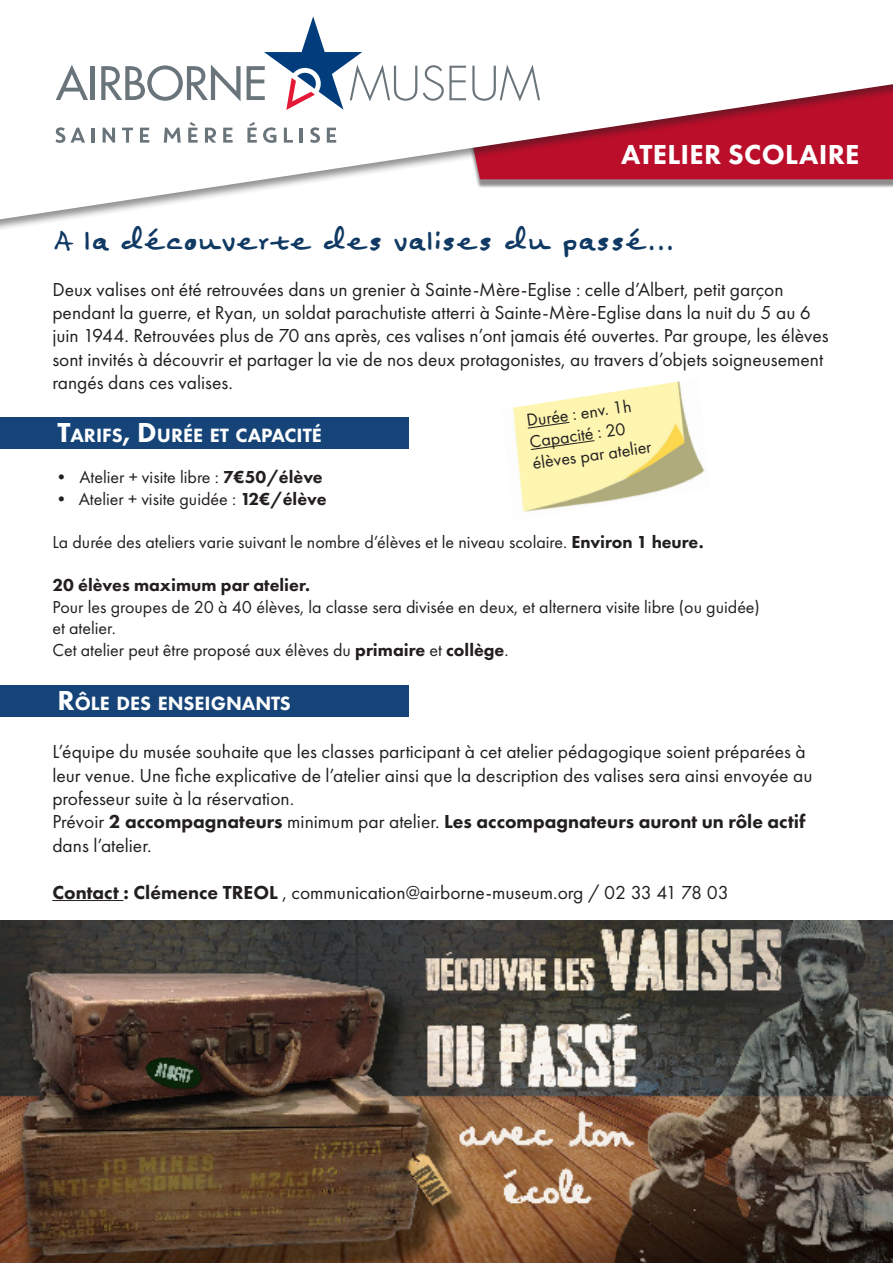
<style>
.page{position:relative;width:893px;height:1263px;background:#fff}
.page>*{position:absolute;margin:0;border:0;box-sizing:border-box;transform-origin:0 0}
.t1{font:40.5px "Felt Tip Senior";color:#103963}
.t2{font:800 28.5px "Futura PT";letter-spacing:.01em;color:#fff}
.t3{font:800 19.95px "Futura PT";color:#fff}
.t4{font:19.5px/23.4px "Futura PT";color:#231f20}
.t5{font:800 19.5px "Futura PT";color:#231f20}
.t6{font:18px/21.6px "Futura PT";color:#231f20}
.t7{font:800 18px "Futura PT";color:#231f20}
.s1{font-size:28.5px}
.s2{font-weight:800}
.s3{font-weight:400}
</style>
<div class="page">
<div style="left:0;top:417px;width:408px;height:32px;background:#164478"></div>
<img style="left:513px;top:381px;width:192px;height:131px">
<svg style="left:527px;top:421px;width:43px;height:8px"></svg>
<svg style="left:530px;top:440px;width:65px;height:11px"></svg>
<svg style="left:3px;top:65px;width:890px;height:154px"></svg>
<svg style="left:56px;top:65px;width:32px;height:35px"></svg>
<hr style="left:91px;top:66px;width:4px;height:34px;background:#6a747b">
<svg style="left:101px;top:65px;width:140px;height:36px"></svg>
<svg style="left:247px;top:16px;width:170px;height:94px"></svg>
<svg style="left:423px;top:65px;width:43px;height:36px"></svg>
<svg style="left:472px;top:65px;width:68px;height:36px"></svg>
<svg style="left:56px;top:127px;width:29px;height:16px"></svg>
<hr style="left:91px;top:128px;width:4px;height:15px;background:#6a747b">
<svg style="left:103px;top:128px;width:12px;height:15px"></svg>
<svg style="left:122px;top:128px;width:11px;height:15px"></svg>
<svg style="left:140px;top:128px;width:9px;height:15px"></svg>
<svg style="left:164px;top:128px;width:17px;height:15px"></svg>
<svg style="left:188px;top:122px;width:10px;height:21px"></svg>
<svg style="left:205px;top:128px;width:11px;height:15px"></svg>
<svg style="left:223px;top:128px;width:10px;height:15px"></svg>
<svg style="left:247px;top:122px;width:10px;height:21px"></svg>
<svg style="left:263px;top:127px;width:13px;height:16px"></svg>
<svg style="left:284px;top:128px;width:9px;height:15px"></svg>
<hr style="left:300px;top:128px;width:3px;height:15px;background:#6a747b">
<svg style="left:310px;top:127px;width:10px;height:16px"></svg>
<svg style="left:327px;top:128px;width:9px;height:15px"></svg>
<div style="left:0;top:686px;width:408px;height:31px;background:#164478"></div>
<hr style="left:52px;top:900px;width:71px;height:1px;background:#231f20">
<img style="left:0;top:921px;width:893px;height:342px">
<p class="t2" style="left:621px;top:136px;width:240px">ATELIER SCOLAIRE</p>
<p class="t1" style="left:54px;top:221px;width:622px">A la découverte des valises du passé...</p>
<p class="t4" style="left:52px;top:277px;width:733px">Deux valises ont été retrouvées dans un grenier à Sainte-Mère-Eglise : celle d’Albert, petit garçon</p>
<p class="t4" style="left:52px;top:301px;width:760px">pendant la guerre, et Ryan, un soldat parachutiste atterri à Sainte-Mère-Eglise dans la nuit du 5 au 6</p>
<p class="t4" style="left:52px;top:324px;width:778px">juin 1944. Retrouvées plus de 70 ans après, ces valises n’ont jamais été ouvertes. Par groupe, les élèves</p>
<p class="t4" style="left:52px;top:347px;width:772px">sont invités à découvrir et partager la vie de nos deux protagonistes, au travers d’objets soigneusement rangés dans ces valises.</p>
<p class="t3" style="left:57px;top:423px;width:266px"><span class="s1">T</span>ARIFS<span class="s1">, D</span>URÉE ET CAPACITÉ</p>
<p class="t6" style="left:525px;top:410px;width:107px;rotate:-8deg">Durée : env. 1h</p>
<p class="t6" style="left:528px;top:431px;width:121px;rotate:-8deg">Capacité : 20 élèves par atelier</p>
<p class="t6" style="left:52px;top:466px;width:272px">• Atelier + visite libre : <span class="s2">7€50/élève</span></p>
<p class="t6" style="left:52px;top:488px;width:276px">• Atelier + visite guidée : <span class="s2">12€/élève</span></p>
<p class="t6" style="left:52px;top:531px;width:653px">La durée des ateliers varie suivant le nombre d’élèves et le niveau scolaire. <span class="s2">Environ 1 heure.</span></p>
<p class="t7" style="left:52px;top:574px;width:259px">20 élèves maximum par atelier.</p>
<p class="t6" style="left:52px;top:596px;width:709px">Pour les groupes de 20 à 40 élèves, la classe sera divisée en deux, et alternera visite libre (ou guidée)</p>
<p class="t6" style="left:52px;top:617px;width:65px">et atelier.</p>
<p class="t6" style="left:52px;top:639px;width:458px">Cet atelier peut être proposé aux élèves du <span class="s2">primaire</span> et <span class="s2">collège</span>.</p>
<p class="t3" style="left:57px;top:691px;width:235px"><span class="s1">R</span>ÔLE DES ENSEIGNANTS</p>
<p class="t4" style="left:52px;top:740px;width:755px">L’équipe du musée souhaite que les classes participant à cet atelier pédagogique soient préparées à</p>
<p class="t4" style="left:52px;top:763px;width:762px">leur venue. Une fiche explicative de l’atelier ainsi que la description des valises sera ainsi envoyée au</p>
<p class="t4" style="left:52px;top:787px;width:243px">professeur suite à la réservation.</p>
<p class="t5" style="left:52px;top:810px;width:755px"><span class="s3">Prévoir</span> 2 accompagnateurs <span class="s3">minimum par atelier.</span> Les accompagnateurs auront un rôle actif</p>
<p class="t4" style="left:52px;top:833px;width:101px">dans l’atelier.</p>
<p class="t4" style="left:52px;top:880px;width:678px"><span class="s2">Contact : Clémence TREOL</span> , communication@airborne-museum.org / 02 33 41 78 03</p>
</div>
